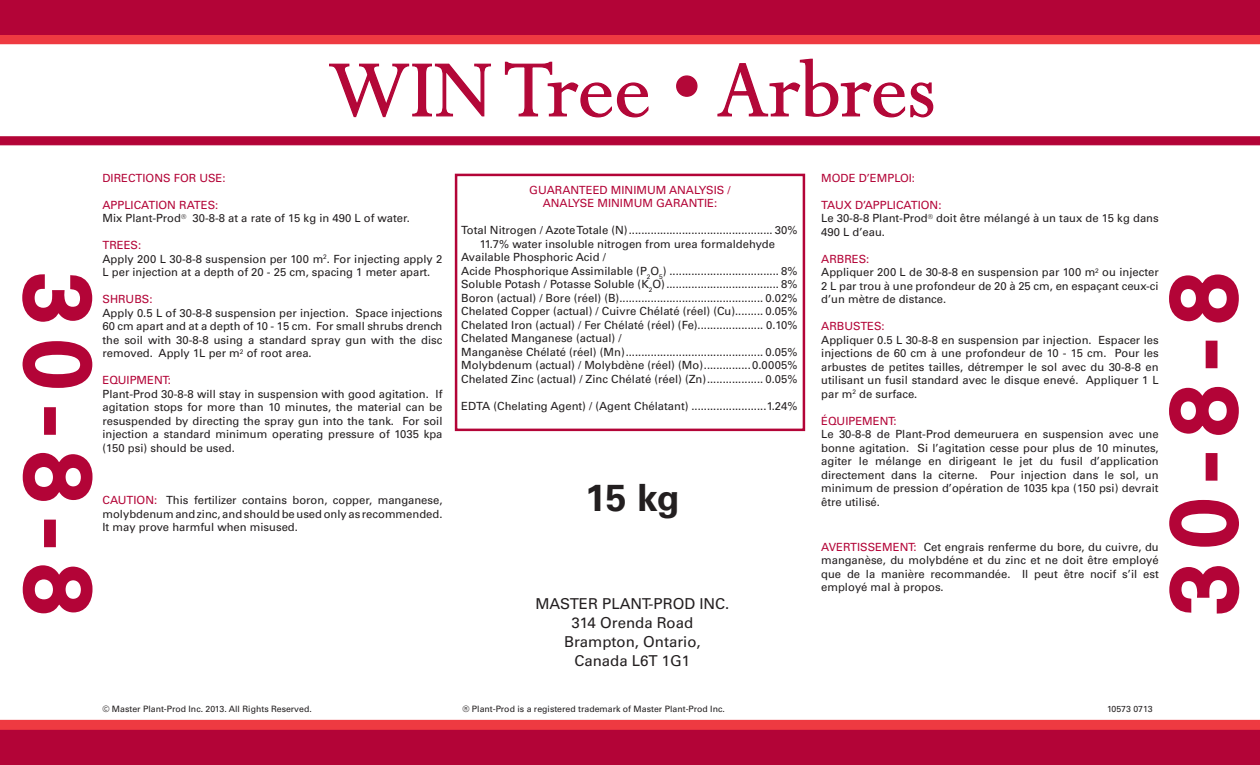
<style>
.page{position:relative;width:1260px;height:765px;background:#fff}
.page>*{position:absolute;margin:0;border:0;box-sizing:border-box;transform-origin:0 0}
.t1{font:90px "Perpetua";color:#b30838}
.t2{font:90px "Univers LT Std";color:#b30437}
.t3{font:700 37.5px "Univers LT Std";color:#231f20}
.t4{font:15px "Univers LT Std";color:#231f20}
.t5{font:11.25px/13.5px "Univers LT Std";color:#231f20;text-align:justify}
.t6{font:11.25px "Univers LT Std";color:#b30437}
.t7{font:8.75px "Univers LT Std";color:#231f20}
.s1{color:#b30437}
</style>
<div class="page">
<svg style="left:0;top:136px;width:1260px;height:9px;background:#b40a3c"></svg>
<svg style="left:0;top:720px;width:1260px;height:10px;background:#ed3940"></svg>
<div style="left:0;top:35px;width:1260px;height:9px;background:#ee3a41"></div>
<div style="left:0;top:730px;width:1260px;height:35px;background:#b30437"></div>
<div style="left:0;top:0;width:1260px;height:35px;background:#b30437"></div>
<svg style="left:22px;top:274px;width:71px;height:48px"></svg>
<svg style="left:22px;top:341px;width:71px;height:47px"></svg>
<div style="left:44px;top:407px;width:12px;height:28px;border:5px solid #b30437"></div>
<svg style="left:22px;top:452px;width:71px;height:49px"></svg>
<div style="left:44px;top:520px;width:12px;height:27px;border:5px solid #b30437"></div>
<svg style="left:22px;top:565px;width:71px;height:49px"></svg>
<svg style="left:1169px;top:566px;width:71px;height:48px"></svg>
<svg style="left:1169px;top:499px;width:70px;height:48px"></svg>
<div style="left:1206px;top:453px;width:12px;height:28px;border:5px solid #b30437"></div>
<svg style="left:1169px;top:386px;width:70px;height:49px"></svg>
<div style="left:1206px;top:341px;width:12px;height:27px;border:5px solid #b30437"></div>
<svg style="left:1169px;top:274px;width:70px;height:49px"></svg>
<svg style="left:329px;top:63px;width:162px;height:55px"></svg>
<svg style="left:504px;top:61px;width:145px;height:57px"></svg>
<svg style="left:676px;top:75px;width:22px;height:22px"></svg>
<svg style="left:717px;top:58px;width:217px;height:60px"></svg>
<div style="left:455px;top:174px;width:350px;height:257px;border:2px solid #b30437"></div>
<p class="t1" style="left:328px;top:33px;width:609px">WIN Tree • Arbres</p>
<p class="t6" style="left:102px;top:171px;width:125px">DIRECTIONS FOR USE:</p>
<p class="t6" style="left:102px;top:198px;width:117px">APPLICATION RATES:</p>
<p class="t5" style="left:102px;top:212px;width:309px">Mix Plant-Prod<sup>®</sup> 30-8-8 at a rate of 15 kg in 490 L of water.</p>
<p class="t6" style="left:102px;top:239px;width:40px">TREES:</p>
<p class="t5" style="left:102px;top:252px;width:342px">Apply 200 L 30-8-8 suspension per 100 m<sup>2</sup>. For injecting apply 2<br>L per injection at a depth of 20 - 25 cm, spacing 1 meter apart.</p>
<p class="t6" style="left:102px;top:293px;width:52px">SHRUBS:</p>
<p class="t5" style="left:102px;top:306px;width:342px">Apply 0.5 L of 30-8-8 suspension per injection. Space injections 60 cm apart and at a depth of 10 - 15 cm. For small shrubs drench the soil with 30-8-8 using a standard spray gun with the disc removed. Apply 1L per m<sup>2</sup> of root area.</p>
<p class="t6" style="left:102px;top:374px;width:70px">EQUIPMENT:</p>
<p class="t5" style="left:102px;top:387px;width:341px">Plant-Prod 30-8-8 will stay in suspension with good agitation. If agitation stops for more than 10 minutes, the material can be resuspended by directing the spray gun into the tank. For soil injection a standard minimum operating pressure of 1035 kpa (150 psi) should be used.</p>
<p class="t6" style="left:821px;top:171px;width:95px">MODE D’EMPLOI:</p>
<p class="t6" style="left:821px;top:198px;width:122px">TAUX D’APPLICATION:</p>
<p class="t5" style="left:821px;top:212px;width:339px">Le 30-8-8 Plant-Prod<sup>®</sup> doit être mélangé à un taux de 15 kg dans<br>490 L d’eau.</p>
<p class="t6" style="left:821px;top:252px;width:50px">ARBRES:</p>
<p class="t5" style="left:821px;top:266px;width:339px">Appliquer 200 L de 30-8-8 en suspension par 100 m<sup>2</sup> ou injecter 2 L par trou à une profondeur de 20 à 25 cm, en espaçant ceux-ci d’un mètre de distance.</p>
<p class="t6" style="left:821px;top:320px;width:65px">ARBUSTES:</p>
<p class="t5" style="left:821px;top:333px;width:339px">Appliquer 0.5 L 30-8-8 en suspension par injection. Espacer les injections de 60 cm à une profondeur de 10 - 15 cm. Pour les arbustes de petites tailles, détremper le sol avec du 30-8-8 en utilisant un fusil standard avec le disque enevé. Appliquer 1 L par m<sup>2</sup> de surface.</p>
<p class="t6" style="left:821px;top:414px;width:77px">ÉQUIPEMENT:</p>
<p class="t5" style="left:821px;top:428px;width:339px">Le 30-8-8 de Plant-Prod demeuruera en suspension avec une bonne agitation. Si l’agitation cesse pour plus de 10 minutes, agiter le mélange en dirigeant le jet du fusil d’application directement dans la citerne. Pour injection dans le sol, un minimum de pression d’opération de 1035 kpa (150 psi) devrait être utilisé.</p>
<p class="t5" style="left:821px;top:540px;width:339px"><span class="s1">AVERTISSEMENT:</span> Cet engrais renferme du bore, du cuivre, du manganèse, du molybdéne et du zinc et ne doit être employé que de la manière recommandée. Il peut être nocif s’il est employé mal à propos.</p>
<p class="t6" style="left:529px;top:183px;width:203px">GUARANTEED MINIMUM ANALYSIS /</p>
<p class="t6" style="left:543px;top:197px;width:176px">ANALYSE MINIMUM GARANTIE:</p>
<p class="t5" style="left:461px;top:224px;width:338px">Total Nitrogen / Azote Totale (N).............................................. 30%</p>
<p class="t5" style="left:480px;top:237px;width:297px">11.7% water insoluble nitrogen from urea formaldehyde</p>
<p class="t5" style="left:461px;top:251px;width:146px">Available Phosphoric Acid /</p>
<p class="t5" style="left:461px;top:264px;width:338px">Acide Phosphorique Assimilable (P<sub>2</sub>O<sub>5</sub>) ................................... 8%</p>
<p class="t5" style="left:461px;top:278px;width:338px">Soluble Potash / Potasse Soluble (K<sub>2</sub>O).................................... 8%</p>
<p class="t5" style="left:461px;top:291px;width:338px">Boron (actual) / Bore (réel) (B).............................................. 0.02%</p>
<p class="t5" style="left:461px;top:305px;width:338px">Chelated Copper (actual) / Cuivre Chélaté (réel) (Cu)......... 0.05%</p>
<p class="t5" style="left:461px;top:318px;width:338px">Chelated Iron (actual) / Fer Chélaté (réel) (Fe)..................... 0.10%</p>
<p class="t5" style="left:461px;top:332px;width:162px">Chelated Manganese (actual) /</p>
<p class="t5" style="left:461px;top:345px;width:338px">Manganèse Chélaté (réel) (Mn)............................................ 0.05%</p>
<p class="t5" style="left:461px;top:359px;width:338px">Molybdenum (actual) / Molybdène (réel) (Mo)...............0.0005%</p>
<p class="t5" style="left:461px;top:372px;width:338px">Chelated Zinc (actual) / Zinc Chélaté (réel) (Zn).................. 0.05%</p>
<p class="t5" style="left:461px;top:399px;width:338px">EDTA (Chelating Agent) / (Agent Chélatant) ........................1.24%</p>
<p class="t2" style="left:112px;top:273px;width:343px;rotate:90deg">30-8-8</p>
<p class="t2" style="left:1150px;top:614px;width:343px;rotate:-90deg">30-8-8</p>
<p class="t3" style="left:585px;top:476px;width:96px">15 kg</p>
<p class="t5" style="left:102px;top:494px;width:342px"><span class="s1">CAUTION:</span> This fertilizer contains boron, copper, manganese, molybdenum and zinc, and should be used only as recommended.<br>It may prove harmful when misused.</p>
<p class="t4" style="left:535px;top:594px;width:195px">MASTER PLANT-PROD INC.</p>
<p class="t4" style="left:572px;top:614px;width:123px">314 Orenda Road</p>
<p class="t4" style="left:564px;top:633px;width:138px">Brampton, Ontario,</p>
<p class="t4" style="left:574px;top:652px;width:117px">Canada L6T 1G1</p>
<p class="t7" style="left:102px;top:703px;width:211px">© Master Plant-Prod Inc. 2013. All Rights Reserved.</p>
<p class="t7" style="left:463px;top:703px;width:264px">® Plant-Prod is a registered trademark of Master Plant-Prod Inc.</p>
<p class="t7" style="left:1107px;top:703px;width:47px">10573 0713</p>
</div>
